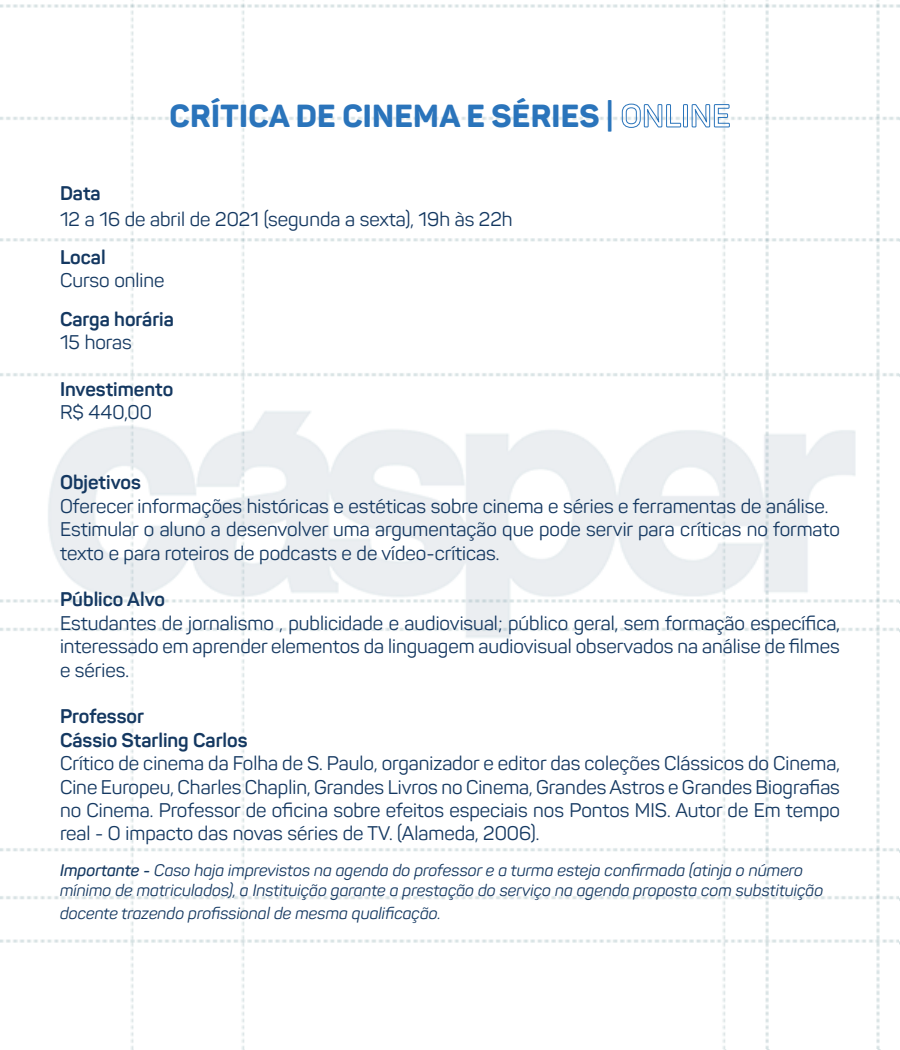
<style>
.page{position:relative;width:900px;height:1050px;background:#fff}
.page>*{position:absolute;margin:0;border:0;box-sizing:border-box;transform-origin:0 0}
.t1{font:800 31.5px "Panton";letter-spacing:.01em;color:#2a74bb}
.t2{font:19.5px/23.4px "Panton";color:#143861;text-align:justify}
.t3{font:700 19.5px/23.4px "Panton";color:#143861}
.t4{font:italic 16.5px/19.8px "Panton";color:#143861}
.s1{font-weight:700}
.s2{font-weight:600}
</style>
<div class="page">
<img style="left:0;top:0;width:899px;height:1049px">
<h1 class="t1" style="left:170px;top:96px;width:562px">CRÍTICA DE CINEMA E SÉRIES <span class="s1">| ONLINE</span></h1>
<p class="t3" style="left:60px;top:181px;width:42px">Data</p>
<p class="t2" style="left:60px;top:207px;width:454px">12 a 16 de abril de 2021 (segunda a sexta), 19h às 22h</p>
<p class="t3" style="left:60px;top:245px;width:47px">Local</p>
<p class="t2" style="left:60px;top:269px;width:106px">Curso online</p>
<p class="t3" style="left:60px;top:307px;width:115px">Carga horária</p>
<p class="t2" style="left:60px;top:330px;width:73px">15 horas</p>
<p class="t3" style="left:60px;top:377px;width:115px">Investimento</p>
<p class="t2" style="left:60px;top:401px;width:94px">R$ 440,00</p>
<p class="t3" style="left:60px;top:471px;width:82px">Objetivos</p>
<p class="t2" style="left:60px;top:494px;width:781px;text-align:left">Oferecer informações históricas e estéticas sobre cinema e séries e ferramentas de análise.<br>Estimular o aluno a desenvolver uma argumentação que pode servir para críticas no formato texto e para roteiros de podcasts e de vídeo-críticas.</p>
<p class="t3" style="left:60px;top:588px;width:107px">Público Alvo</p>
<p class="t2" style="left:60px;top:611px;width:781px">Estudantes de jornalismo , publicidade e audiovisual; público geral, sem formação específica, interessado em aprender elementos da linguagem audiovisual observados na análise de filmes e séries.</p>
<p class="t3" style="left:60px;top:705px;width:189px">Professor<br>Cássio Starling Carlos</p>
<p class="t2" style="left:60px;top:752px;width:782px">Crítico de cinema da Folha de S. Paulo, organizador e editor das coleções Clássicos do Cinema, Cine Europeu, Charles Chaplin, Grandes Livros no Cinema, Grandes Astros e Grandes Biografias no Cinema. Professor de oficina sobre efeitos especiais nos Pontos MIS. Autor de Em tempo real - O impacto das novas séries de TV. (Alameda, 2006).</p>
<p class="t4" style="left:60px;top:860px;width:765px"><span class="s2">Importante -</span> Caso haja imprevistos na agenda do professor e a turma esteja confirmada (atinja o número mínimo de matriculados), a Instituição garante a prestação do serviço na agenda proposta com substituição</p>
<p class="t4" style="left:60px;top:903px;width:382px">docente trazendo profissional de mesma qualificação.</p>
</div>
